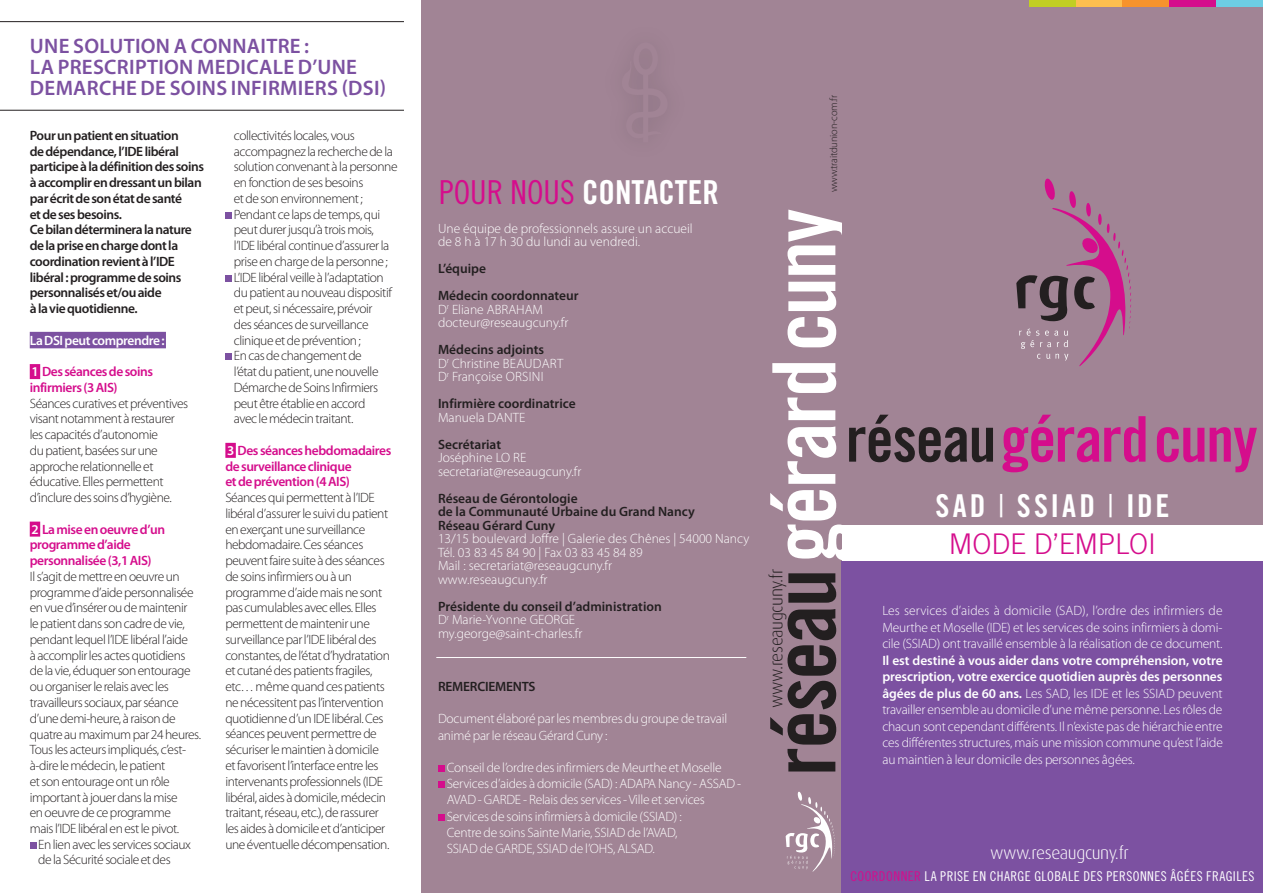
<style>
.page{position:relative;width:1263px;height:893px;background:#fff}
.page>*{position:absolute;margin:0;border:0;box-sizing:border-box;transform-origin:0 0}
.t1{font:87.3px "Trade Gothic Bold Cond Twenty";letter-spacing:-.025em;color:#fff}
.t2{font:63px "Trade Gothic Bold Cond Twenty";letter-spacing:-.02em;color:#d50d8c}
.t3{font:33px "Trade Gothic Bold Cond Twenty";color:#fff}
.t4{font:31.5px "Trade Gothic Bold Cond Twenty";letter-spacing:.095em;color:#fff}
.t5{font:300 28.5px "Trade Gothic";letter-spacing:-.005em;color:#d50d8c}
.t6{font:600 21px/21px "Myriad Pro";letter-spacing:.015em;color:#7c51a1}
.t7{font:300 17.7px "Dax";letter-spacing:-.02em;color:#231f20}
.t8{font:300 17.7px "Dax";letter-spacing:-.02em;color:#fff}
.t9{font:300 13.5px/15.8px "Myriad Pro";letter-spacing:-.03em;color:#231f20}
.t10{font:300 13.5px/13.5px "Myriad Pro";letter-spacing:-.015em;color:#fff}
.t11{font:600 13.5px/15.8px "Myriad Pro";letter-spacing:-.03em;color:#231f20}
.t12{font:600 13.5px/15.8px "Myriad Pro";letter-spacing:-.03em;color:#d50d8c}
.t13{font:600 13.5px/13.5px "Myriad Pro";color:#231f20}
.t14{font:13.5px "Trade Gothic Cond Eighteen";letter-spacing:.03em;color:#fff}
.t15{font:600 13.5px "Myriad Pro";letter-spacing:-.03em;color:#fff}
.t16{font:300 10.5px "Myriad Pro";letter-spacing:-.015em;color:#231f20}
.s1{color:#fff}
.s2{font-family:"Trade Gothic Cond Eighteen";color:#d50d8c}
.s3{font-weight:600;color:#231f20}
.s4{color:#231f20}
.s5{font-family:"Trade Gothic Cond Eighteen"}
.s6{font-weight:600}
.s7{color:#d50d8c}
</style>
<div class="page">
<div style="left:421px;top:0;width:421px;height:893px;background:#a18495"></div>
<div style="left:842px;top:561px;width:421px;height:332px;background:#7c51a1"></div>
<div style="left:842px;top:0;width:421px;height:524px;background:#a18495"></div>
<svg style="left:786px;top:791px;width:49px;height:81px"></svg>
<svg style="left:642px;top:95px;width:11px;height:16px"></svg>
<div style="left:438px;top:765px;width:7px;height:7px;background:#d50d8c"></div>
<div style="left:438px;top:781px;width:7px;height:7px;background:#d50d8c"></div>
<div style="left:438px;top:814px;width:7px;height:7px;background:#d50d8c"></div>
<hr style="left:436px;top:657px;width:310px;height:1px;background:#fff">
<hr style="left:0;top:110px;width:404px;height:1px;background:#231f20">
<hr style="left:0;top:21px;width:404px;height:1px;background:#231f20">
<svg style="left:1016px;top:178px;width:116px;height:188px"></svg>
<div style="left:30px;top:332px;width:136px;height:16px;background:#7c51a1"></div>
<div style="left:30px;top:364px;width:10px;height:15px;background:#d50d8c"></div>
<div style="left:30px;top:522px;width:10px;height:15px;background:#d50d8c"></div>
<div style="left:30px;top:842px;width:7px;height:7px;background:#7c51a1"></div>
<div style="left:1029px;top:0;width:47px;height:7px;background:#c1ce23"></div>
<div style="left:1076px;top:0;width:47px;height:7px;background:#fdbf4f"></div>
<div style="left:1122px;top:0;width:47px;height:7px;background:#f7932c"></div>
<div style="left:1169px;top:0;width:47px;height:7px;background:#d50d8c"></div>
<div style="left:1216px;top:0;width:47px;height:7px;background:#6dcde3"></div>
<div style="left:225px;top:443px;width:11px;height:15px;background:#d50d8c"></div>
<div style="left:225px;top:212px;width:7px;height:7px;background:#7c51a1"></div>
<div style="left:225px;top:275px;width:7px;height:7px;background:#7c51a1"></div>
<div style="left:225px;top:353px;width:7px;height:7px;background:#7c51a1"></div>
<h3 class="t6" style="left:30px;top:35px;width:358px">UNE SOLUTION A CONNAITRE :<br>LA PRESCRIPTION MEDICALE D’UNE<br>DEMARCHE DE SOINS INFIRMIERS (DSI)</h3>
<p class="t9" style="left:234px;top:127px;width:165px">collectivités locales, vous accompagnez la recherche de la solution convenant à la personne en fonction de ses besoins<br>et de son environnement ;<br>Pendant ce laps de temps, qui peut durer jusqu’à trois mois, l’IDE libéral continue d’assurer la prise en charge de la personne ;<br>L’IDE libéral veille à l’adaptation du patient au nouveau dispositif et peut, si nécessaire, prévoir<br>des séances de surveillance clinique et de prévention ;<br>En cas de changement de<br>l’état du patient, une nouvelle<br>Démarche de Soins Infirmiers peut être établie en accord<br>avec le médecin traitant.</p>
<p class="t12" style="left:225px;top:442px;width:167px"><span class="s1">3</span> Des séances hebdomadaires de surveillance clinique<br>et de prévention (4 AIS)</p>
<p class="t9" style="left:225px;top:490px;width:166px">Séances qui permettent à l’IDE libéral d’assurer le suivi du patient en exerçant une surveillance hebdomadaire. Ces séances peuvent faire suite à des séances de soins infirmiers ou à un programme d’aide mais ne sont pas cumulables avec elles. Elles permettent de maintenir une surveillance par l’IDE libéral des constantes, de l’état d’hydratation et cutané des patients fragiles, etc… même quand ces patients ne nécessitent pas l’intervention quotidienne d’un IDE libéral. Ces séances peuvent permettre de sécuriser le maintien à domicile et favorisent l’interface entre les intervenants professionnels (IDE libéral, aides à domicile, médecin traitant, réseau, etc.), de rassurer les aides à domicile et d’anticiper une éventuelle décompensation.</p>
<p class="t11" style="left:30px;top:127px;width:176px">Pour un patient en situation<br>de dépendance, l’IDE libéral participe à la définition des soins à accomplir en dressant un bilan par écrit de son état de santé<br>et de ses besoins.<br>Ce bilan déterminera la nature de la prise en charge dont la coordination revient à l’IDE libéral : programme de soins personnalisés et/ou aide<br>à la vie quotidienne.</p>
<p class="t15" style="left:30px;top:331px;width:136px">La DSI peut comprendre :</p>
<p class="t12" style="left:30px;top:363px;width:125px"><span class="s1">1</span> Des séances de soins infirmiers (3 AIS)</p>
<p class="t9" style="left:30px;top:395px;width:160px">Séances curatives et préventives visant notamment à restaurer les capacités d’autonomie<br>du patient, basées sur une approche relationnelle et éducative. Elles permettent d’inclure des soins d’hygiène.</p>
<p class="t12" style="left:30px;top:521px;width:137px"><span class="s1">2</span> La mise en oeuvre d’un programme d’aide personnalisée (3,1 AIS)</p>
<p class="t9" style="left:30px;top:568px;width:173px">Il s’agit de mettre en oeuvre un programme d’aide personnalisée en vue d’insérer ou de maintenir<br>le patient dans son cadre de vie, pendant lequel l’IDE libéral l’aide<br>à accomplir les actes quotidiens de la vie, éduquer son entourage ou organiser le relais avec les travailleurs sociaux, par séance d’une demi-heure, à raison de quatre au maximum par 24 heures.<br>Tous les acteurs impliqués, c’est&shy;à-dire le médecin, le patient<br>et son entourage ont un rôle important à jouer dans la mise<br>en oeuvre de ce programme<br>mais l’IDE libéral en est le pivot.</p>
<p class="t9" style="left:38px;top:836px;width:154px">En lien avec les services sociaux de la Sécurité sociale et des</p>
<h3 class="t3" style="left:439px;top:172px;width:281px"><span class="s2">POUR NOUS</span> CONTACTER</h3>
<p class="t10" style="left:438px;top:221px;width:256px">Une équipe de professionnels assure un accueil de 8 h à 17 h 30 du lundi au vendredi.</p>
<p class="t13" style="left:438px;top:255px;width:142px;line-height:27px">L’équipe<br>Médecin coordonnateur</p>
<p class="t10" style="left:438px;top:302px;width:132px">D<sup>r</sup> Eliane ABRAHAM docteur@reseaugcuny.fr</p>
<p class="t10" style="left:438px;top:343px;width:127px"><span class="s3">Médecins adjoints<br></span>D<sup>r</sup> Christine BEAUDART<br>D<sup>r</sup> Françoise ORSINI</p>
<p class="t13" style="left:438px;top:397px;width:139px">Infirmière coordinatrice</p>
<p class="t10" style="left:438px;top:410px;width:89px">Manuela DANTE</p>
<p class="t13" style="left:438px;top:437px;width:65px">Secrétariat</p>
<p class="t10" style="left:438px;top:451px;width:145px">Joséphine LO RE secretariat@reseaugcuny.fr</p>
<p class="t13" style="left:438px;top:491px;width:258px">Réseau de Gérontologie<br>de la Communauté Urbaine du Grand Nancy<br>Réseau Gérard Cuny</p>
<p class="t10" style="left:438px;top:532px;width:313px">13/15 boulevard Joffre | Galerie des Chênes | 54000 Nancy Tél. 03 83 45 84 90 | Fax 03 83 45 84 89<br>Mail : secretariat@reseaugcuny.fr<br>www.reseaugcuny.fr</p>
<p class="t10" style="left:438px;top:599px;width:225px"><span class="s3">Présidente du conseil d’administration<br></span>D<sup>r</sup> Marie-Yvonne GEORGE my.george@saint-charles.fr</p>
<p class="t11" style="left:438px;top:678px;width:99px">REMERCIEMENTS</p>
<p class="t10" style="left:438px;top:711px;width:291px;line-height:16.2px">Document élaboré par les membres du groupe de travail animé par le réseau Gérard Cuny :</p>
<p class="t10" style="left:447px;top:759px;width:296px;line-height:16.2px">Conseil de l’ordre des infirmiers de Meurthe et Moselle Services d’aides à domicile (SAD) : ADAPA Nancy - ASSAD - AVAD - GARDE - Relais des services - Ville et services Services de soins infirmiers à domicile (SSIAD) :<br>Centre de soins Sainte Marie, SSIAD de l’AVAD,<br>SSIAD de GARDE, SSIAD de l’OHS, ALSAD.</p>
<p class="t16" style="left:827px;top:192px;width:99px;rotate:-90deg">www.traitdunion-com.fr</p>
<h1 class="t1" style="left:751px;top:776px;width:569px;rotate:-90deg"><span class="s4">réseau</span> gérard cuny</h1>
<h2 class="t2" style="left:846px;top:401px;width:413px"><span class="s4">réseau</span> gérard cuny</h2>
<h3 class="t4" style="left:936px;top:486px;width:235px">SAD <span class="s5">|</span> SSIAD <span class="s5">|</span> IDE</h3>
<h3 class="t5" style="left:949px;top:526px;width:208px">MODE D’EMPLOI</h3>
<h3 class="t7" style="left:767px;top:708px;width:140px;rotate:-90deg">www.reseaugcuny.fr</h3>
<p class="t10" style="left:882px;top:602px;width:342px;line-height:16.5px;text-align:justify">Les services d’aides à domicile (SAD), l’ordre des infirmiers de Meurthe et Moselle (IDE) et les services de soins infirmiers à domi&shy;cile (SSIAD) ont travaillé ensemble à la réalisation de ce document.</p>
<p class="t10" style="left:882px;top:652px;width:342px;line-height:16.5px;text-align:justify"><span class="s6">Il est destiné à vous aider dans votre compréhension, votre prescription, votre exercice quotidien auprès des personnes âgées de plus de 60 ans.</span> Les SAD, les IDE et les SSIAD peuvent travailler ensemble au domicile d’une même personne. Les rôles de chacun sont cependant différents. Il n’existe pas de hiérarchie entre ces différentes structures, mais une mission commune qu’est l’aide au maintien à leur domicile des personnes âgées.</p>
<h3 class="t8" style="left:990px;top:843px;width:140px">www.reseaugcuny.fr</h3>
<p class="t14" style="left:850px;top:869px;width:406px"><span class="s7">COORDONNER</span> LA PRISE EN CHARGE GLOBALE DES PERSONNES ÂGÉES FRAGILES</p>
</div>
